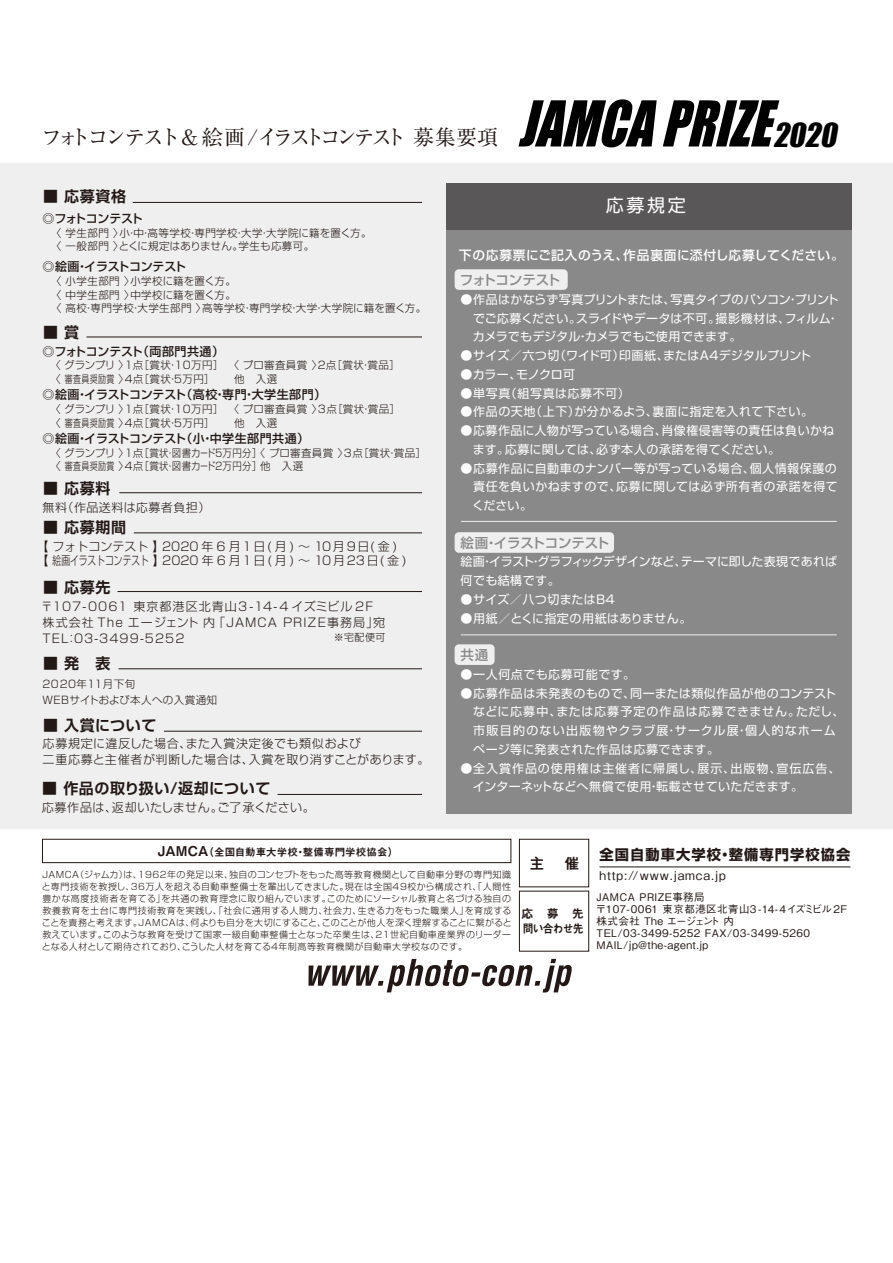
<style>
.page{position:relative;width:893px;height:1263px;background:#fff}
.page>*{position:absolute;margin:0;border:0;box-sizing:border-box;transform-origin:0 0}
.t1{font:italic 30.45px "Impact";color:#000}
.t2{font:21px "Ryumin Pro";letter-spacing:-.16em;color:#221815}
.t3{font:18px "Shin Go Pro";color:#fff}
.t4{font:700 15px "Shin Go Pro De";letter-spacing:.04em;color:#221815}
.t5{font:15px "Midashi Go Pro MB31";color:#221815}
.t6{font:700 14.25px "Shin Go Pro";letter-spacing:.075em;color:#221815}
.t7{font:500 13.5px "Shin Go Pro";letter-spacing:-.02em;color:#898989}
.t8{font:500 12.75px "Shin Go Pro";letter-spacing:.03em;color:#fff}
.t9{font:12px/18.8px "Shin Go Pro";letter-spacing:.03em;color:#fff;text-align:justify}
.t10{font:300 12px/15.8px "Shin Go Pro";letter-spacing:.045em;color:#221815}
.t11{font:12px/18.8px "Shin Go Pro";letter-spacing:.05em;color:#fff}
.t12{font:500 12px "Shin Go Pro";letter-spacing:-.015em;color:#221815}
.t13{font:300 12px/15.8px "Shin Go Pro";letter-spacing:.09em;color:#221815}
.t14{font:300 12px/13.5px "Shin Go Pro";color:#221815}
.t15{font:12px/18.8px "Shin Go Pro";color:#fff}
.t16{font:12px "Shin Go Pro";letter-spacing:.07em;color:#fff}
.t17{font:12px "Shin Go Pro";letter-spacing:.1em;color:#fff}
.t18{font:500 12px "Gothic BBB Pro";letter-spacing:.075em;color:#221815}
.t19{font:12px "Shin Go Pro";letter-spacing:-.02em;color:#fff}
.t20{font:500 12px "Shin Go Pro";letter-spacing:-.035em;color:#221815}
.t21{font:12px/14.4px "Midashi Go Pro MB31";letter-spacing:-.07em;color:#221815}
.t22{font:300 10.5px/13.5px "Shin Go Pro";letter-spacing:.04em;color:#221815}
.t23{font:500 10.5px/12px "Gothic BBB Pro";letter-spacing:.04em;color:#221815}
.t24{font:300 10.5px/13.5px "Shin Go Pro";letter-spacing:-.005em;color:#221815}
.t25{font:10.5px "Midashi Go Pro MB31";letter-spacing:.01em;color:#221815}
.t26{font:300 10.05px "Shin Go Pro";color:#221815}
.t27{font:300 9px/12px "Shin Go Pro";letter-spacing:.04em;color:#221815;text-align:justify}
.s1{font-size:13.5px}
</style>
<div class="page">
<div style="left:0;top:163px;width:893px;height:665px;background:#efefef"></div>
<svg style="left:308px;top:959px;width:264px;height:34px"></svg>
<div style="left:446px;top:183px;width:405px;height:631px;background:#898989"></div>
<div style="left:446px;top:183px;width:405px;height:46px;background:#595757"></div>
<div style="left:455px;top:269px;width:113px;height:21px;background:#efefef;border-radius:4px"></div>
<div style="left:455px;top:532px;width:159px;height:21px;background:#efefef;border-radius:4px"></div>
<div style="left:455px;top:644px;width:40px;height:21px;background:#efefef;border-radius:4px"></div>
<hr style="left:461px;top:521px;width:376px;height:1px;background:#efefef">
<hr style="left:461px;top:634px;width:376px;height:1px;background:#efefef">
<svg style="left:518px;top:99px;width:139px;height:48px"></svg>
<svg style="left:663px;top:100px;width:116px;height:46px"></svg>
<hr style="left:133px;top:202px;width:289px;height:1px;background:#221815">
<hr style="left:87px;top:337px;width:335px;height:1px;background:#221815">
<hr style="left:119px;top:492px;width:303px;height:1px;background:#221815">
<hr style="left:134px;top:533px;width:288px;height:1px;background:#221815">
<hr style="left:118px;top:591px;width:304px;height:1px;background:#221815">
<hr style="left:119px;top:668px;width:303px;height:1px;background:#221815">
<hr style="left:164px;top:731px;width:258px;height:1px;background:#221815">
<hr style="left:278px;top:794px;width:144px;height:1px;background:#221815">
<div style="left:42px;top:839px;width:469px;height:24px;border:1px solid #221815"></div>
<hr style="left:599px;top:867px;width:251px;height:1px;background:#221815">
<div style="left:519px;top:839px;width:70px;height:48px;border:1px solid #221815"></div>
<div style="left:519px;top:891px;width:70px;height:60px;border:1px solid #221815"></div>
<h2 class="t2" style="left:41px;top:120px;width:459px">フォトコンテスト＆絵画 /イラストコンテスト 募集要項</h2>
<h1 class="t1" style="left:773px;top:111px;width:73px">2020</h1>
<h3 class="t4" style="left:43px;top:184px;width:84px">■ 応募資格</h3>
<h3 class="t20" style="left:43px;top:208px;width:102px">◎フォトコンテスト</h3>
<p class="t22" style="left:51px;top:225px;width:322px">〈 学生部門 〉小・中・高等学校・専門学校・大学・大学院に籍を置く方。〈 一般部門 〉とくに規定はありません。学生も応募可。</p>
<h3 class="t12" style="left:43px;top:257px;width:145px">◎絵画・イラストコンテスト</h3>
<p class="t22" style="left:51px;top:273px;width:377px">〈 小学生部門 〉小学校に籍を置く方。<br>〈 中学生部門 〉中学校に籍を置く方。<br>〈 高校・専門学校・大学生部門 〉高等学校・専門学校・大学・大学院に籍を置く方。</p>
<h3 class="t4" style="left:43px;top:320px;width:38px">■ 賞</h3>
<h3 class="t12" style="left:43px;top:341px;width:183px">◎フォトコンテスト（両部門共通）</h3>
<p class="t22" style="left:50px;top:357px;width:175px">〈 グランプリ 〉１点［賞状・10万円］〈 審査員奨励賞 〉４点［賞状・５万円］</p>
<p class="t22" style="left:234px;top:357px;width:167px;text-indent:-6px">〈 プロ審査員賞 〉２点［賞状・賞品］他　入選</p>
<h3 class="t12" style="left:43px;top:385px;width:285px">◎絵画・イラストコンテスト（高校・専門・大学生部門）</h3>
<p class="t22" style="left:50px;top:401px;width:175px">〈 グランプリ 〉１点［賞状・10万円］〈 審査員奨励賞 〉４点［賞状・５万円］</p>
<p class="t22" style="left:234px;top:401px;width:168px;text-indent:-6px">〈 プロ審査員賞 〉3点［賞状・賞品］他　入選</p>
<h3 class="t12" style="left:43px;top:428px;width:268px">◎絵画・イラストコンテスト（小・中学生部門共通）</h3>
<p class="t24" style="left:50px;top:445px;width:214px">〈 グランプリ 〉１点［賞状・図書カード５万円分］〈 審査員奨励賞 〉４点［賞状・図書カード２万円分］</p>
<p class="t22" style="left:260px;top:445px;width:168px;text-indent:-6px">〈 プロ審査員賞 〉3点［賞状・賞品］他　入選</p>
<h3 class="t4" style="left:43px;top:476px;width:69px">■ 応募料</h3>
<h3 class="t10" style="left:43px;top:498px;width:169px">無料（作品送料は応募者負担）</h3>
<h3 class="t4" style="left:43px;top:515px;width:84px">■ 応募期間</h3>
<h3 class="t14" style="left:37px;top:539px;width:371px">【 フォトコンテスト 】2020 年 6 月1日( 月 ) ～ 10月9日(金)【 絵画イラストコンテスト】2020 年 6 月1日( 月 ) ～ 10月23日(金)</h3>
<h3 class="t4" style="left:43px;top:575px;width:69px">■ 応募先</h3>
<h3 class="t13" style="left:41px;top:597px;width:346px">〒107-0061 東京都港区北青山3-14-4 イズミビル 2F株式会社 The エージェント内「JAMCA PRIZE事務局」宛<br>TEL：03-3499-5252</h3>
<p class="t26" style="left:334px;top:629px;width:53px">※宅配便可</p>
<h3 class="t4" style="left:43px;top:651px;width:69px">■ 発　表</h3>
<p class="t22" style="left:43px;top:675px;width:176px;line-height:15.8px">2020年11月下旬<br>WEBサイトおよび本人への入賞通知</p>
<h3 class="t4" style="left:43px;top:713px;width:115px">■ 入賞について</h3>
<h3 class="t10" style="left:43px;top:734px;width:388px">応募規定に違反した場合、また入賞決定後でも類似および<br>二重応募と主催者が判断した場合は、入賞を取り消すことがあります。</h3>
<h3 class="t4" style="left:42px;top:776px;width:230px">■ 作品の取り扱い/返却について</h3>
<h3 class="t10" style="left:42px;top:798px;width:275px">応募作品は、返却いたしません。ご了承ください。</h3>
<h3 class="t3" style="left:606px;top:191px;width:82px">応募規定</h3>
<h3 class="t8" style="left:459px;top:245px;width:386px">下の応募票にご記入のうえ、作品裏面に添付し応募してください。</h3>
<h3 class="t7" style="left:460px;top:269px;width:102px">フォトコンテスト</h3>
<h3 class="t9" style="left:461px;top:289px;width:380px">●作品はかならず写真プリントまたは、写真タイプのパソコン・プリント　でご応募ください。スライドやデータは不可。撮影機材は、フィルム・　カメラでもデジタル・カメラでもご使用できます。</h3>
<h3 class="t9" style="left:461px;top:345px;width:352px">●サイズ／六つ切（ワイド可）印画紙、またはA4デジタルプリント</h3>
<h3 class="t19" style="left:461px;top:364px;width:116px">●カラー、モノクロ可</h3>
<h3 class="t11" style="left:461px;top:382px;width:171px">●単写真（組写真は応募不可）</h3>
<h3 class="t9" style="left:461px;top:401px;width:354px">●作品の天地（上下）が分かるよう、裏面に指定を入れて下さい。</h3>
<h3 class="t9" style="left:461px;top:420px;width:375px">●応募作品に人物が写っている場合、肖像権侵害等の責任は負いかね　ます。応募に関しては、必ず本人の承諾を得てください。</h3>
<h3 class="t9" style="left:461px;top:457px;width:379px">●応募作品に自動車のナンバー等が写っている場合、個人情報保護の　責任を負いかねますので、応募に関しては必ず所有者の承諾を得て　ください。</h3>
<h3 class="t7" style="left:461px;top:531px;width:150px">絵画・イラストコンテスト</h3>
<h3 class="t15" style="left:461px;top:551px;width:378px">絵画・イラスト・グラフィックデザインなど、テーマに即した表現であれば何でも結構です。</h3>
<h3 class="t9" style="left:461px;top:589px;width:157px">●サイズ／八つ切またはＢ４</h3>
<h3 class="t9" style="left:461px;top:607px;width:232px">●用紙／とくに指定の用紙はありません。</h3>
<h3 class="t7" style="left:461px;top:644px;width:29px">共通</h3>
<h3 class="t11" style="left:461px;top:664px;width:176px">●一人何点でも応募可能です。</h3>
<h3 class="t9" style="left:461px;top:682px;width:377px">●応募作品は未発表のもので、同一または類似作品が他のコンテスト</h3>
<h3 class="t16" style="left:473px;top:702px;width:373px">などに応募中、または応募予定の作品は応募できません。ただし、</h3>
<h3 class="t17" style="left:473px;top:721px;width:364px">市販目的のない出版物やクラブ展・サークル展・個人的なホーム</h3>
<h3 class="t9" style="left:461px;top:739px;width:260px">　ページ等に発表された作品は応募できます。</h3>
<h3 class="t11" style="left:461px;top:757px;width:381px">●全入賞作品の使用権は主催者に帰属し、展示、出版物、宣伝広告、　インターネットなどへ無償で使用・転載させていただきます。</h3>
<p class="t25" style="left:158px;top:844px;width:242px"><span class="s1">JAMCA</span>（全国自動車大学校・整備専門学校協会）</p>
<h3 class="t6" style="left:599px;top:843px;width:253px">全国自動車大学校・整備専門学校協会</h3>
<h3 class="t18" style="left:599px;top:865px;width:128px">http://www.jamca.jp</h3>
<p class="t23" style="left:596px;top:890px;width:253px">JAMCA PRIZE事務局<br>〒107-0061 東京都港区北青山3-14-4イズミビル2F株式会社 The エージェント内<br>TEL/03-3499-5252 FAX/03-3499-5260<br>MAIL/jp@the-agent.jp</p>
<h3 class="t5" style="left:529px;top:851px;width:16px">主</h3>
<h3 class="t5" style="left:564px;top:851px;width:16px">催</h3>
<h3 class="t21" style="left:522px;top:905px;width:64px">応募先問い合わせ先</h3>
<p class="t27" style="left:42px;top:867px;width:471px">JAMCA（ジャムカ）は、1962年の発足以来、独自のコンセプトをもった高等教育機関として自動車分野の専門知識と専門技術を教授し、36万人を超える自動車整備士を輩出してきました。現在は全国49校から構成され、「人間性豊かな高度技術者を育てる」を共通の教育理念に取り組んでいます。このためにソーシャル教育と名づける独自の教養教育を土台に専門技術教育を実践し、「社会に通用する人間力、社会力、生きる力をもった職業人」を育成することを責務と考えます。JAMCAは、何よりも自分を大切にすること、このことが他人を深く理解することに繋がると教えています。このような教育を受けて国家一級自動車整備士となった卒業生は、21世紀自動車産業界のリーダーとなる人材として期待されており、こうした人材を育てる４年制高等教育機関が自動車大学校なのです。</p>
</div>
